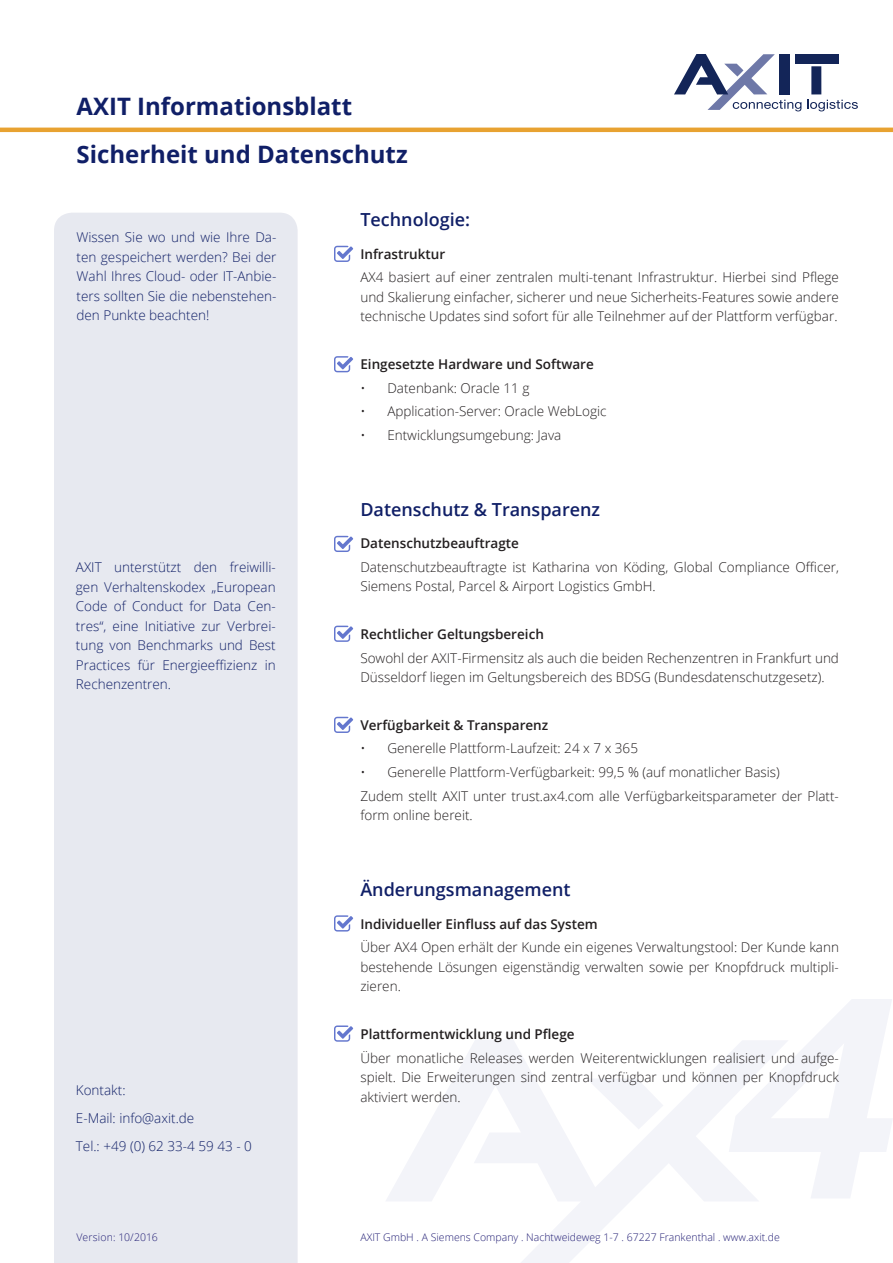
<style>
.page{position:relative;width:893px;height:1263px;background:#fff}
.page>*{position:absolute;margin:0;border:0;box-sizing:border-box;transform-origin:0 0}
.t1{font:700 24px/47px "Open Sans";color:#101f67}
.t2{font:600 18px "Open Sans";color:#101f67}
.t3{font:300 13.5px/19.5px "Open Sans";color:#231f20;text-align:justify}
.t4{font:300 13.5px/19.5px "Open Sans";color:#101f67;text-align:justify}
.t5{font:600 13.5px "Open Sans";color:#231f20}
.t6{font:300 10.5px "Open Sans";color:#242076}
</style>
<div class="page">
<svg style="left:386px;top:1040px;width:372px;height:223px"></svg>
<svg style="left:729px;top:999px;width:163px;height:199px"></svg>
<div style="left:54px;top:213px;width:244px;height:1050px;background:#e7e9f0"></div>
<div style="left:795px;top:54px;width:44px;height:10px;background:#132558"></div>
<div style="left:811px;top:66px;width:10px;height:28px;background:#132558"></div>
<svg style="left:807px;top:100px;width:51px;height:11px"></svg>
<svg style="left:674px;top:54px;width:127px;height:57px"></svg>
<hr style="left:0;top:128px;width:893px;height:4px;background:#e8a231">
<svg style="left:334px;top:246px;width:19px;height:16px"></svg>
<svg style="left:334px;top:356px;width:19px;height:16px"></svg>
<svg style="left:334px;top:536px;width:19px;height:16px"></svg>
<svg style="left:334px;top:626px;width:19px;height:16px"></svg>
<svg style="left:334px;top:717px;width:19px;height:16px"></svg>
<svg style="left:334px;top:915px;width:19px;height:16px"></svg>
<svg style="left:334px;top:1025px;width:19px;height:17px"></svg>
<h1 class="t1" style="left:77px;top:83px;width:333px">AXIT Informationsblatt<br>Sicherheit und Datenschutz</h1>
<p class="t4" style="left:77px;top:227px;width:201px">Wissen Sie wo und wie Ihre Da&shy;ten gespeichert werden? Bei der Wahl Ihres Cloud- oder IT-Anbie&shy;ters sollten Sie die nebenstehen&shy;den Punkte beachten!</p>
<p class="t4" style="left:76px;top:557px;width:201px">AXIT unterstützt den freiwilli&shy;gen Verhaltenskodex „European Code of Conduct for Data Cen&shy;tres“, eine Initiative zur Verbrei&shy;tung von Benchmarks und Best Practices für Energieeffizienz in Rechenzentren.</p>
<p class="t4" style="left:76px;top:1075px;width:177px;line-height:28px;text-align:left">Kontakt:<br>E-Mail: info@axit.de<br>Tel.: +49 (0) 62 33-4 59 43 - 0</p>
<h2 class="t2" style="left:360px;top:207px;width:111px">Technologie:</h2>
<p class="t5" style="left:360px;top:244px;width:86px">Infrastruktur</p>
<p class="t3" style="left:360px;top:267px;width:480px">AX4 basiert auf einer zentralen multi-tenant Infrastruktur. Hierbei sind Pflege und Skalierung einfacher, sicherer und neue Sicherheits-Features sowie andere technische Updates sind sofort für alle Teilnehmer auf der Plattform verfügbar.</p>
<p class="t5" style="left:360px;top:355px;width:235px">Eingesetzte Hardware und Software</p>
<p class="t3" style="left:360px;top:378px;width:171px">• Datenbank: Oracle 11 g</p>
<p class="t3" style="left:360px;top:401px;width:248px">• Application-Server: Oracle WebLogic</p>
<p class="t3" style="left:360px;top:425px;width:202px">• Entwicklungsumgebung: Java</p>
<h2 class="t2" style="left:360px;top:497px;width:241px">Datenschutz &amp; Transparenz</h2>
<p class="t5" style="left:360px;top:534px;width:160px">Datenschutzbeauftragte</p>
<p class="t3" style="left:360px;top:557px;width:480px">Datenschutzbeauftragte ist Katharina von Köding, Global Compliance Officer,<br>Siemens Postal, Parcel &amp; Airport Logistics GmbH.</p>
<p class="t5" style="left:360px;top:625px;width:185px">Rechtlicher Geltungsbereich</p>
<p class="t3" style="left:360px;top:648px;width:480px">Sowohl der AXIT-Firmensitz als auch die beiden Rechenzentren in Frankfurt und<br>Düsseldorf liegen im Geltungsbereich des BDSG (Bundesdatenschutzgesetz).</p>
<p class="t5" style="left:360px;top:715px;width:189px">Verfügbarkeit &amp; Transparenz</p>
<p class="t3" style="left:360px;top:738px;width:279px">• Generelle Plattform-Laufzeit: 24 x 7 x 365</p>
<p class="t3" style="left:360px;top:760px;width:480px;line-height:23.7px">• Generelle Plattform-Verfügbarkeit: 99,5 % (auf monatlicher Basis)<br>Zudem stellt AXIT unter trust.ax4.com alle Verfügbarkeitsparameter der Platt-</p>
<p class="t3" style="left:360px;top:805px;width:114px">form online bereit.</p>
<h2 class="t2" style="left:360px;top:877px;width:212px">Änderungsmanagement</h2>
<p class="t5" style="left:360px;top:914px;width:239px">Individueller Einfluss auf das System</p>
<p class="t3" style="left:360px;top:937px;width:480px">Über AX4 Open erhält der Kunde ein eigenes Verwaltungstool: Der Kunde kann bestehende Lösungen eigenständig verwalten sowie per Knopfdruck multipli&shy;zieren.</p>
<p class="t5" style="left:360px;top:1025px;width:216px">Plattformentwicklung und Pflege</p>
<p class="t3" style="left:360px;top:1047px;width:480px">Über monatliche Releases werden Weiterentwicklungen realisiert und aufge&shy;spielt. Die Erweiterungen sind zentral verfügbar und können per Knopfdruck aktiviert werden.</p>
<p class="t6" style="left:77px;top:1230px;width:83px">Version: 10/2016</p>
<p class="t6" style="left:360px;top:1230px;width:421px">AXIT GmbH . A Siemens Company . Nachtweideweg 1-7 . 67227 Frankenthal . www.axit.de</p>
</div>
